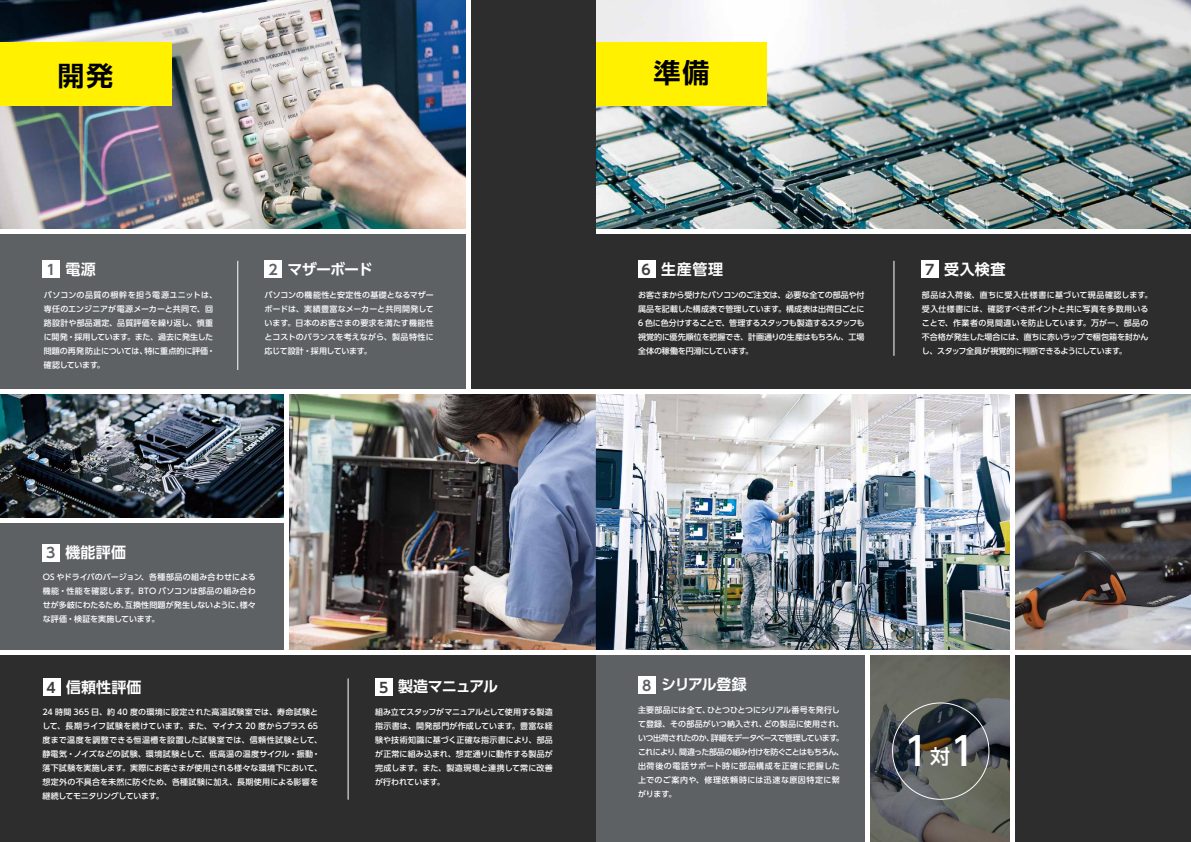
<style>
.page{position:relative;width:1191px;height:842px;background:#5d6164}
.page>*{position:absolute;margin:0;border:0;box-sizing:border-box;transform-origin:0 0}
.t1{font:500 39px "UD Shin Go Pro";color:#fff}
.t2{font:700 27px "UD Shin Go Pro De";color:#000}
.t3{font:700 15px "UD Shin Go Pro De";color:#fff}
.t4{font:700 15px "UD Shin Go Pro De";letter-spacing:-.075em;color:#fff}
.t5{font:700 14px "UD Shin Go Pro De";color:#5d6164}
.t6{font:700 14px "UD Shin Go Pro De";color:#3e3a39}
.t7{font:500 8px/14px "UD Shin Go Pro";letter-spacing:.005em;color:#fff;text-align:justify}
.s1{font-size:14px;color:#3e3a39}
.s2{font-size:14px;color:#5d6164}
.s3{font-size:20px}
</style>
<div class="page">
<svg style="left:869px;top:654px;width:141px;height:188px"></svg>
<img style="left:289px;top:394px;width:902px;height:256px">
<div style="left:596px;top:232px;width:595px;height:160px;background:#2e2d2e"></div>
<div style="left:1012px;top:652px;width:179px;height:190px;background:#2e2d2e"></div>
<img style="left:596px;top:0;width:595px;height:229px">
<div style="left:595px;top:43px;width:172px;height:63px;background:#fff100"></div>
<div style="left:595px;top:229px;width:596px;height:5px;background:#fff"></div>
<hr style="left:595px;top:390px;width:596px;height:4px;background:#fff">
<hr style="left:595px;top:650px;width:596px;height:4px;background:#fff">
<hr style="left:1010px;top:391px;width:4px;height:451px;background:#fff">
<hr style="left:865px;top:653px;width:4px;height:189px;background:#fff">
<div style="left:638px;top:261px;width:17px;height:17px;background:#fff"></div>
<div style="left:921px;top:261px;width:17px;height:17px;background:#fff"></div>
<div style="left:638px;top:676px;width:17px;height:17px;background:#fff"></div>
<hr style="left:893px;top:261px;width:1px;height:95px;background:#fff">
<div style="left:469px;top:0;width:126px;height:392px;background:#2e2d2e"></div>
<img style="left:0;top:0;width:466px;height:229px">
<img style="left:0;top:394px;width:284px;height:124px">
<div style="left:0;top:652px;width:595px;height:190px;background:#2e2d2e"></div>
<div style="left:466px;top:0;width:5px;height:393px;background:#fff"></div>
<div style="left:284px;top:391px;width:5px;height:261px;background:#fff"></div>
<div style="left:0;top:229px;width:469px;height:5px;background:#fff"></div>
<hr style="left:0;top:650px;width:595px;height:4px;background:#fff">
<hr style="left:0;top:518px;width:286px;height:4px;background:#fff">
<div style="left:43px;top:261px;width:17px;height:17px;background:#fff"></div>
<div style="left:43px;top:544px;width:17px;height:17px;background:#fff"></div>
<div style="left:375px;top:678px;width:17px;height:17px;background:#fff"></div>
<div style="left:43px;top:679px;width:17px;height:17px;background:#fff"></div>
<div style="left:264px;top:261px;width:17px;height:17px;background:#fff"></div>
<hr style="left:237px;top:261px;width:1px;height:109px;background:#fff">
<hr style="left:347px;top:678px;width:1px;height:122px;background:#fff">
<div style="left:0;top:43px;width:172px;height:63px;background:#fff100"></div>
<hr style="left:0;top:390px;width:595px;height:4px;background:#fff">
<h2 class="t2" style="left:57px;top:54px;width:57px">開発</h2>
<h2 class="t2" style="left:653px;top:51px;width:57px">準備</h2>
<h3 class="t5" style="left:47px;top:258px;width:11px">1</h3>
<h3 class="t3" style="left:65px;top:257px;width:32px">電源</h3>
<h3 class="t5" style="left:268px;top:258px;width:11px">2</h3>
<h3 class="t3" style="left:287px;top:257px;width:87px">マザーボード</h3>
<h3 class="t3" style="left:641px;top:257px;width:83px"><span class="s1">6</span> 生産管理</h3>
<h3 class="t3" style="left:925px;top:257px;width:82px"><span class="s1">7</span> 受入検査</h3>
<p class="t7" style="left:44px;top:288px;width:175px;text-align:left">パソコンの品質の根幹を担う電源ユニットは、専任のエンジニアが電源メーカーと共同で、回路設計や部品選定、品質評価を繰り返し、慎重に開発・採用しています。また、過去に発生した問題の再発防止については、特に重点的に評価・確認しています。</p>
<p class="t7" style="left:264px;top:288px;width:171px">パソコンの機能性と安定性の基礎となるマザーボードは、実績豊富なメーカーと共同開発しています。日本のお客さまの要求を満たす機能性とコストのバランスを考えながら、製品特性に応じて設計・採用しています。</p>
<p class="t7" style="left:638px;top:288px;width:228px">お客さまから受けたパソコンのご注文は、必要な全ての部品や付属品を記載した構成表で管理しています。構成表は出荷日ごとに6 色に色分けすることで、管理するスタッフも製造するスタッフも視覚的に優先順位を把握でき、計画通りの生産はもちろん、工場全体の稼働を円滑にしています。</p>
<p class="t7" style="left:922px;top:288px;width:232px;text-align:left">部品は入荷後、直ちに受入仕様書に基づいて現品確認します。受入仕様書には、確認すべきポイントと共に写真を多数用いることで、作業者の見間違いを防止しています。万が一、部品の不合格が発生した場合には、直ちに赤いラップで梱包箱を封かんし、スタッフ全員が視覚的に判断できるようにしています。</p>
<h3 class="t5" style="left:46px;top:542px;width:11px">3</h3>
<h3 class="t3" style="left:65px;top:540px;width:62px">機能評価</h3>
<p class="t7" style="left:43px;top:570px;width:215px">OS やドライバのバージョン、各種部品の組み合わせによる機能・性能を確認します。BTO パソコンは部品の組み合わせが多岐にわたるため、互換性問題が発生しないように、様々な評価・検証を実施しています。</p>
<h3 class="t3" style="left:66px;top:675px;width:77px">信頼性評価</h3>
<h3 class="t4" style="left:398px;top:674px;width:102px">製造マニュアル</h3>
<h3 class="t6" style="left:46px;top:676px;width:11px">4</h3>
<h3 class="t6" style="left:379px;top:676px;width:11px">5</h3>
<h3 class="t3" style="left:642px;top:672px;width:106px"><span class="s2">8</span> シリアル登録</h3>
<p class="t7" style="left:42px;top:705px;width:281px;text-align:left">24 時間 365 日、約 40 度の環境に設定された高温試験室では、寿命試験として、長期ライフ試験を続けています。また、マイナス 20 度からプラス 65度まで温度を調整できる恒温槽を設置した試験室では、信頼性試験として、静電気・ノイズなどの試験、環境試験として、低高温の温度サイクル・振動・落下試験を実施します。実際にお客さまが使用される様々な環境下において、想定外の不具合を未然に防ぐため、各種試験に加え、長期使用による影響を継続してモニタリングしています。</p>
<p class="t7" style="left:375px;top:705px;width:179px">組み立てスタッフがマニュアルとして使用する製造指示書は、開発部門が作成しています。豊富な経験や技術知識に基づく正確な指示書により、部品が正常に組み込まれ、想定通りに動作する製品が完成します。また、製造現場と連携して常に改善が行われています。</p>
<p class="t7" style="left:638px;top:703px;width:207px;text-align:left">主要部品には全て、ひとつひとつにシリアル番号を発行して登録、その部品がいつ納入され、どの製品に使用され、いつ出荷されたのか、詳細をデータベースで管理しています。これにより、間違った部品の組み付けを防ぐことはもちろん、出荷後の電話サポート時に部品構成を正確に把握した上でのご案内や、修理依頼時には迅速な原因特定に繋がります。</p>
<h1 class="t1" style="left:903px;top:720px;width:74px">1<span class="s3">対</span>1</h1>
</div>
